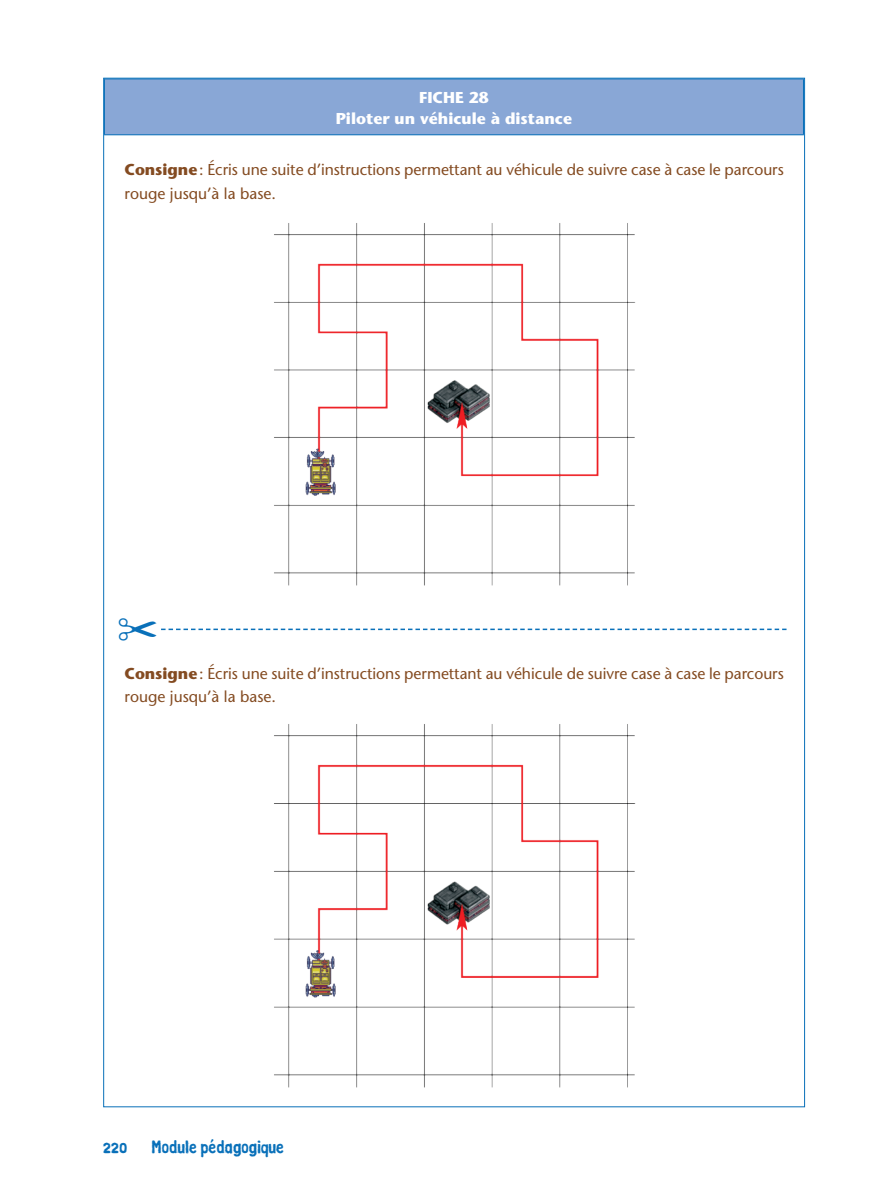
<style>
.page{position:relative;width:887px;height:1185px;background:#fff}
.page>*{position:absolute;margin:0;border:0;box-sizing:border-box;transform-origin:0 0}
.t1{font:18px "Linotype Russisch Brot Eat Text";color:#0970b9}
.t2{font:16.5px "Linotype Russisch Brot Eat Text";color:#0970b9}
.TC_Marron{font:15.75px/23.2px "Stone Sans";color:#844b21}
.TC_Marron-2{font:700 15.75px "Stone Sans";color:#fff}
.s1{font-weight:700}
</style>
<div class="page">
<div style="left:104px;top:79px;width:699px;height:56px;background:#89a7d6"></div>
<hr style="left:104px;top:134px;width:700px;height:1px;background:#0970b9">
<img style="left:274px;top:223px;width:362px;height:363px">
<img style="left:274px;top:724px;width:362px;height:364px">
<svg style="left:161px;top:628px;width:625px;height:3px"></svg>
<p class="TC_Marron-2" style="left:419px;top:87px;width:71px">FICHE 28</p>
<p class="TC_Marron-2" style="left:336px;top:108px;width:238px">Piloter un véhicule à distance</p>
<p class="TC_Marron" style="left:125px;top:158px;width:661px"><span class="s1">Consigne</span>: Écris une suite d’instructions permettant au véhicule de suivre case à case le parcours rouge jusqu’à la base.</p>
<p class="TC_Marron" style="left:125px;top:661px;width:661px"><span class="s1">Consigne</span>: Écris une suite d’instructions permettant au véhicule de suivre case à case le parcours rouge jusqu’à la base.</p>
<p class="t1" style="left:103px;top:1134px;width:26px">220</p>
<p class="t2" style="left:151px;top:1135px;width:134px">Module pédagogique</p>
</div>
